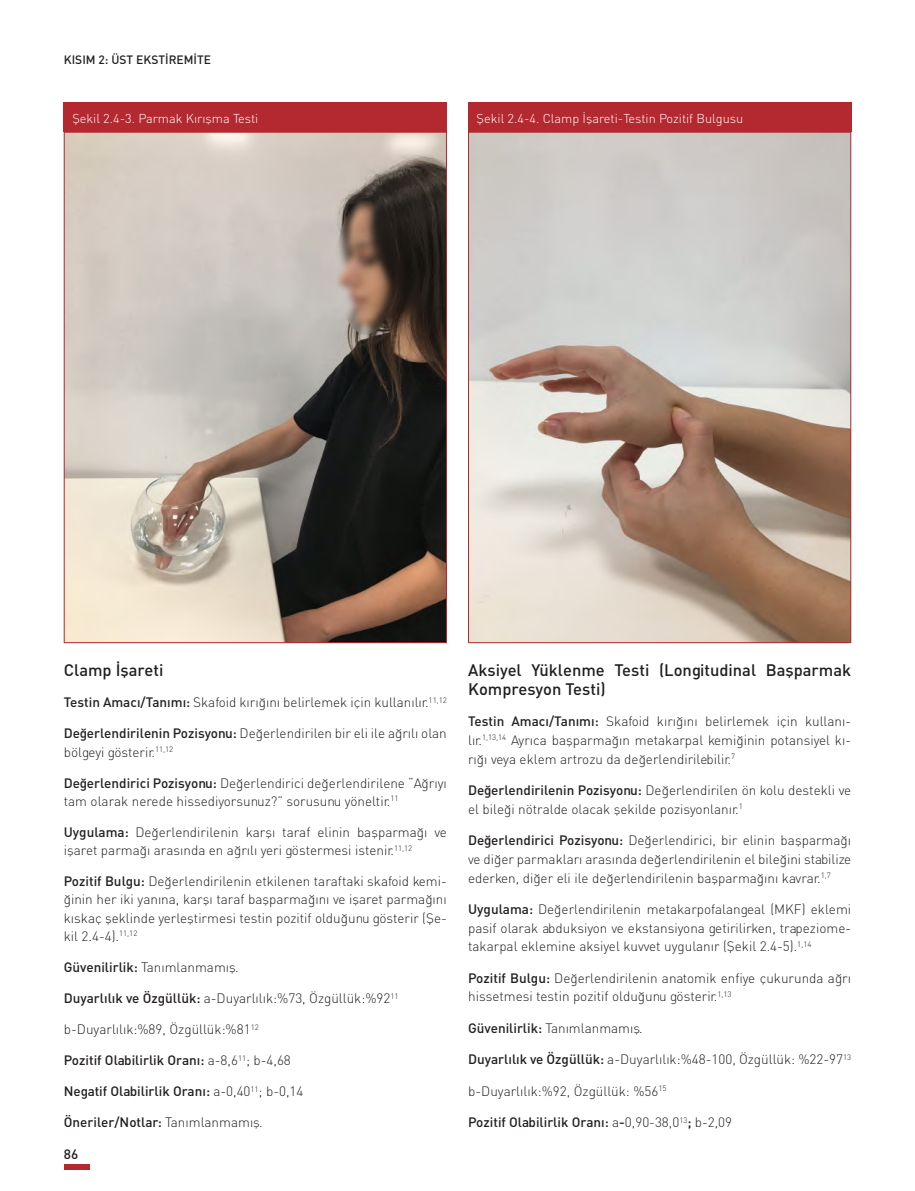
<style>
.page{position:relative;width:915px;height:1191px;background:#fff}
.page>*{position:absolute;margin:0;border:0;box-sizing:border-box;transform-origin:0 0}
.t1{font:16.5px/18.6px "DIN Medium Tr";color:#231f20}
.t2{font:13.5px/18.6px "DINT Light Tr";color:#231f20}
.t3{font:13.5px "DIN Medium Tr";color:#231f20}
.t4{font:12.75px "DINT Light Tr";color:#fff}
.t5{font:12px "DIN Medium Tr";color:#231f20}
.s1{font-family:"DIN Medium Tr"}
.s2{font-family:"DINT Light Tr"}
</style>
<div class="page">
<div style="left:64px;top:1163px;width:25px;height:6px;background:#b4292f"></div>
<div style="left:64px;top:102px;width:382px;height:29px;background:#b4292f"></div>
<img style="left:66px;top:134px;width:378px;height:507px">
<div style="left:468px;top:102px;width:382px;height:29px;background:#b4292f"></div>
<img style="left:470px;top:134px;width:378px;height:507px">
<p class="t5" style="left:64px;top:52px;width:149px">KISIM 2: ÜST EKSTİREMİTE</p>
<p class="t4" style="left:72px;top:111px;width:187px">Şekil 2.4-3. Parmak Kırışma Testi</p>
<p class="t4" style="left:476px;top:111px;width:268px">Şekil 2.4-4. Clamp İşareti-Testin Pozitif Bulgusu</p>
<p class="t1" style="left:64px;top:660px;width:101px">Clamp İşareti</p>
<p class="t2" style="left:64px;top:693px;width:384px"><span class="s1">Testin Amacı/Tanımı:</span> Skafoid kırığını belirlemek için kullanılır.<sup>11,12</sup></p>
<p class="t2" style="left:64px;top:724px;width:384px"><span class="s1">Değerlendirilenin Pozisyonu:</span> Değerlendirilen bir eli ile ağrılı olan bölgeyi gösterir.<sup>11,12</sup></p>
<p class="t2" style="left:64px;top:773px;width:384px"><span class="s1">Değerlendirici Pozisyonu:</span> Değerlendirici değerlendirilene “Ağrıyı tam olarak nerede hissediyorsunuz?” sorusunu yöneltir.<sup>11</sup></p>
<p class="t2" style="left:64px;top:822px;width:384px"><span class="s1">Uygulama:</span> Değerlendirilenin karşı taraf elinin başparmağı ve işaret parmağı arasında en ağrılı yeri göstermesi istenir.<sup>11,12</sup></p>
<p class="t2" style="left:64px;top:872px;width:384px;text-align:justify"><span class="s1">Pozitif Bulgu:</span> Değerlendirilenin etkilenen taraftaki skafoid kemi&shy;ğinin her iki yanına, karşı taraf başparmağını ve işaret parmağını kıskaç şeklinde yerleştirmesi testin pozitif olduğunu gösterir (Şe&shy;kil 2.4-4).<sup>11,12</sup></p>
<p class="t2" style="left:64px;top:957px;width:176px"><span class="s1">Güvenilirlik:</span> Tanımlanmamış.</p>
<p class="t2" style="left:64px;top:988px;width:336px"><span class="s1">Duyarlılık ve Özgüllük:</span> a-Duyarlılık:%73, Özgüllük:%92<sup>11</sup></p>
<p class="t2" style="left:64px;top:1019px;width:196px">b-Duyarlılık:%89, Özgüllük:%81<sup>12</sup></p>
<p class="t3" style="left:64px;top:1051px;width:228px">Pozitif Olabilirlik Oranı: <span class="s2">a-8,6</span><sup>11</sup><span class="s2">; b-4,68</span></p>
<p class="t3" style="left:64px;top:1082px;width:241px">Negatif Olabilirlik Oranı: <span class="s2">a-0,40</span><sup>11</sup><span class="s2">; b-0,14</span></p>
<p class="t3" style="left:64px;top:1113px;width:200px">Öneriler/Notlar: <span class="s2">Tanımlanmamış.</span></p>
<p class="t3" style="left:64px;top:1145px;width:16px">86</p>
<p class="t1" style="left:468px;top:660px;width:384px">Aksiyel Yüklenme Testi (Longitudinal Başparmak<br>Kompresyon Testi)</p>
<p class="t2" style="left:468px;top:712px;width:384px;text-align:justify"><span class="s1">Testin Amacı/Tanımı:</span> Skafoid kırığını belirlemek için kullanı&shy;lır.<sup>1,13,14</sup> Ayrıca başparmağın metakarpal kemiğinin potansiyel kı&shy;rığı veya eklem artrozu da değerlendirilebilir.<sup>7</sup></p>
<p class="t2" style="left:468px;top:780px;width:384px"><span class="s1">Değerlendirilenin Pozisyonu:</span> Değerlendirilen ön kolu destekli ve el bileği nötralde olacak şekilde pozisyonlanır.<sup>1</sup></p>
<p class="t2" style="left:468px;top:831px;width:384px;text-align:justify"><span class="s1">Değerlendirici Pozisyonu:</span> Değerlendirici, bir elinin başparmağı ve diğer parmakları arasında değerlendirilenin el bileğini stabilize ederken, diğer eli ile değerlendirilenin başparmağını kavrar.<sup>1,7</sup></p>
<p class="t2" style="left:468px;top:899px;width:384px;text-align:justify"><span class="s1">Uygulama:</span> Değerlendirilenin metakarpofalangeal (MKF) eklemi pasif olarak abduksiyon ve ekstansiyona getirilirken, trapeziome&shy;takarpal eklemine aksiyel kuvvet uygulanır (Şekil 2.4-5).<sup>1,14</sup></p>
<p class="t2" style="left:468px;top:968px;width:384px"><span class="s1">Pozitif Bulgu:</span> Değerlendirilenin anatomik enfiye çukurunda ağrı hissetmesi testin pozitif olduğunu gösterir.<sup>1,13</sup></p>
<p class="t2" style="left:468px;top:1018px;width:176px"><span class="s1">Güvenilirlik:</span> Tanımlanmamış.</p>
<p class="t2" style="left:468px;top:1050px;width:384px"><span class="s1">Duyarlılık ve Özgüllük:</span> a-Duyarlılık:%48-100, Özgüllük: %22-97<sup>13</sup></p>
<p class="t2" style="left:468px;top:1081px;width:200px">b-Duyarlılık:%92, Özgüllük: %56<sup>15</sup></p>
<p class="t3" style="left:468px;top:1113px;width:265px">Pozitif Olabilirlik Oranı: <span class="s2">a</span>-<span class="s2">0,90-38,0</span><sup>13</sup>; <span class="s2">b-2,09</span></p>
</div>
